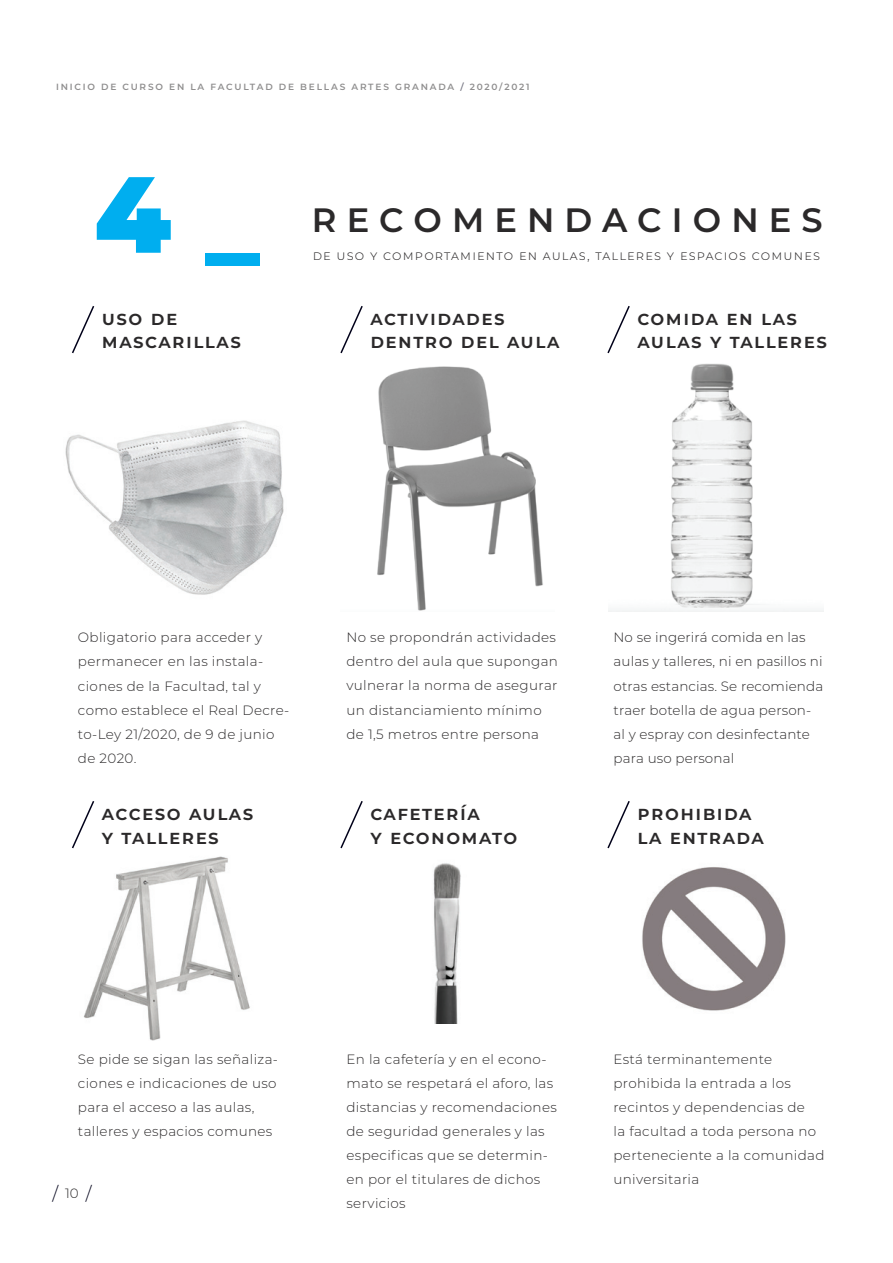
<style>
.page{position:relative;width:893px;height:1263px;background:#fff}
.page>*{position:absolute;margin:0;border:0;box-sizing:border-box;transform-origin:0 0}
.t1{font:900 108px "Montserrat";color:#00aeef}
.t2{font:600 33.75px "Montserrat";letter-spacing:.3em;color:#2b292a}
.t3{font:600 19.5px/23.4px "Montserrat";letter-spacing:.075em;color:#2b292a}
.t4{font:300 18px "Montserrat";color:#000019}
.t5{font:300 13.5px/24px "Montserrat";letter-spacing:.025em;color:#2b292a}
.t6{font:300 13.5px "Montserrat";letter-spacing:.085em;color:#2b292a}
.t7{font:600 9px "Montserrat";letter-spacing:.2em;color:#2b292a}
.s1{color:#000019}
</style>
<div class="page">
<img style="left:83px;top:856px;width:167px;height:185px">
<img style="left:433px;top:863px;width:28px;height:161px">
<img style="left:642px;top:867px;width:144px;height:144px">
<img style="left:65px;top:420px;width:219px;height:175px">
<img style="left:377px;top:366px;width:166px;height:245px">
<img style="left:609px;top:363px;width:214px;height:248px">
<svg style="left:72px;top:306px;width:23px;height:48px"></svg>
<svg style="left:340px;top:306px;width:23px;height:48px"></svg>
<svg style="left:607px;top:306px;width:23px;height:48px"></svg>
<svg style="left:72px;top:801px;width:23px;height:48px"></svg>
<svg style="left:340px;top:801px;width:23px;height:48px"></svg>
<svg style="left:607px;top:801px;width:23px;height:48px"></svg>
<p class="t7" style="left:56px;top:81px;width:475px">INICIO DE CURSO EN LA FACULTAD DE BELLAS ARTES GRANADA <span class="s1">/</span> 2020/2021</p>
<h1 class="t1" style="left:94px;top:133px;width:167px">4 _</h1>
<h3 class="t3" style="left:102px;top:306px;width:141px">uso de mascarillas</h3>
<h2 class="t2" style="left:312px;top:196px;width:512px">RECOMENDACIONES</h2>
<p class="t6" style="left:313px;top:246px;width:509px">de uso y comportamiento en aulas, talleres y espacios comunes</p>
<h3 class="t3" style="left:370px;top:306px;width:190px">actividades dentro del aula</h3>
<h3 class="t3" style="left:637px;top:306px;width:191px">comida en las aulas y talleres</h3>
<p class="t5" style="left:78px;top:625px;width:213px">Obligatorio para acceder y permanecer en las instala&shy;ciones de la Facultad, tal y como establece el Real Decre&shy;to-Ley 21/2020, de 9 de junio de 2020.</p>
<h3 class="t3" style="left:102px;top:801px;width:153px">acceso aulas y talleres</h3>
<p class="t5" style="left:346px;top:625px;width:213px">No se propondrán actividades dentro del aula que supongan vulnerar la norma de asegurar un distanciamiento mínimo de 1,5 metros entre persona</p>
<h3 class="t3" style="left:370px;top:801px;width:148px">cafetería<br>y economato</h3>
<p class="t5" style="left:613px;top:625px;width:211px">No se ingerirá comida en las aulas y talleres, ni en pasillos ni otras estancias. Se recomienda traer botella de agua person&shy;al y espray con desinfectante para uso personal</p>
<h3 class="t3" style="left:637px;top:801px;width:128px">prohibida la entrada</h3>
<p class="t5" style="left:78px;top:1047px;width:202px">Se pide se sigan las señaliza&shy;ciones e indicaciones de uso para el acceso a las aulas, talleres y espacios comunes</p>
<h3 class="t4" style="left:52px;top:1181px;width:7px">/</h3>
<h3 class="t4" style="left:86px;top:1181px;width:7px">/</h3>
<p class="t5" style="left:65px;top:1181px;width:15px">10</p>
<p class="t5" style="left:346px;top:1047px;width:212px">En la cafetería y en el econo&shy;mato se respetará el aforo, las distancias y recomendaciones de seguridad generales y las especificas que se determin&shy;en por el titulares de dichos servicios</p>
<p class="t5" style="left:613px;top:1047px;width:213px">Está terminantemente prohibida la entrada a los recintos y dependencias de<br>la facultad a toda persona no perteneciente a la comunidad universitaria</p>
</div>
